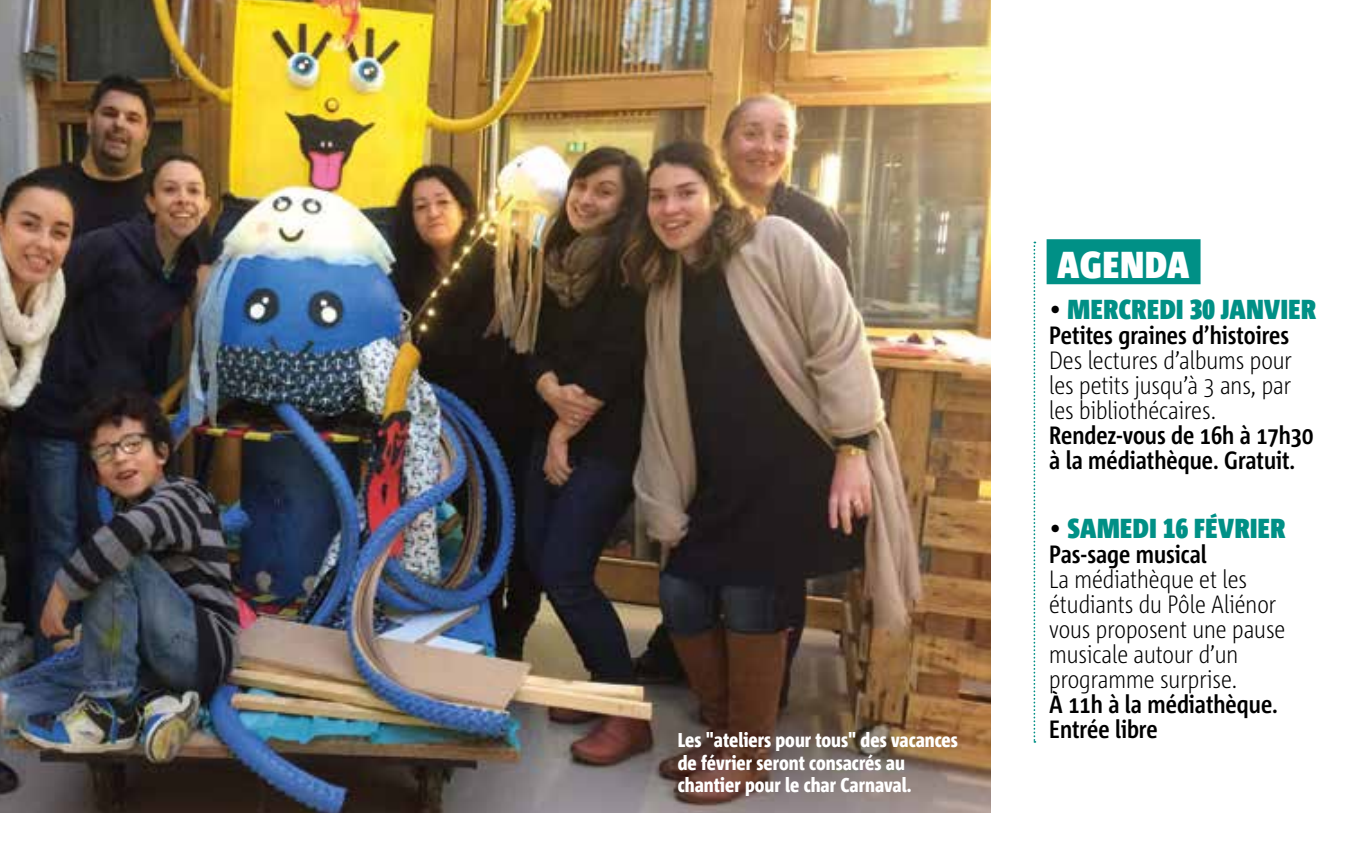
<style>
.page{position:relative;width:1357px;height:848px;background:#fff}
.page>*{position:absolute;margin:0;border:0;box-sizing:border-box;transform-origin:0 0}
.t1{font:900 37.5px "Corpid C1 Cd";letter-spacing:.03em;color:#fff}
.t2{font:900 27.5px "Corpid C1 Cd";letter-spacing:.02em;color:#009086}
.t3{font:300 25px/25px "Corpid C1 Cd";color:#000;text-align:justify}
.t4{font:700 25px/25px "Corpid C1 Cd";color:#000}
.t5{font:800 20px/22.5px "Corpid C1 Cd";color:#fff}
.s1{font-weight:300;color:#000}
</style>
<div class="page">
<img style="left:0;top:0;width:991px;height:813px">
<svg style="left:1033px;top:242px;width:2px;height:500px"></svg>
<div style="left:1046px;top:239px;width:154px;height:45px;background:#009086"></div>
<p class="t5" style="left:677px;top:728px;width:282px">Les "ateliers pour tous" des vacances de février seront consacrés au chantier pour le char Carnaval.</p>
<h1 class="t1" style="left:1057px;top:241px;width:134px">AGENDA</h1>
<p class="t2" style="left:1049px;top:292px;width:268px"><span class="s1">•</span> MERCREDI 30 JANVIER</p>
<p class="t4" style="left:1049px;top:322px;width:242px">Petites graines d’histoires</p>
<p class="t3" style="left:1049px;top:347px;width:244px">Des lectures d’albums pour les petits jusqu’à 3 ans, par les bibliothécaires.</p>
<p class="t4" style="left:1049px;top:422px;width:266px">Rendez-vous de 16h à 17h30 à la médiathèque. Gratuit.</p>
<p class="t2" style="left:1049px;top:511px;width:238px"><span class="s1">•</span> SAMEDI 16 FÉVRIER</p>
<p class="t4" style="left:1049px;top:541px;width:159px">Pas-sage musical</p>
<p class="t3" style="left:1049px;top:566px;width:238px;text-align:left">La médiathèque et les étudiants du Pôle Aliénor vous proposent une pause musicale autour d’un programme surprise.</p>
<p class="t4" style="left:1049px;top:691px;width:230px">À 11h à la médiathèque.<br>Entrée libre</p>
</div>
